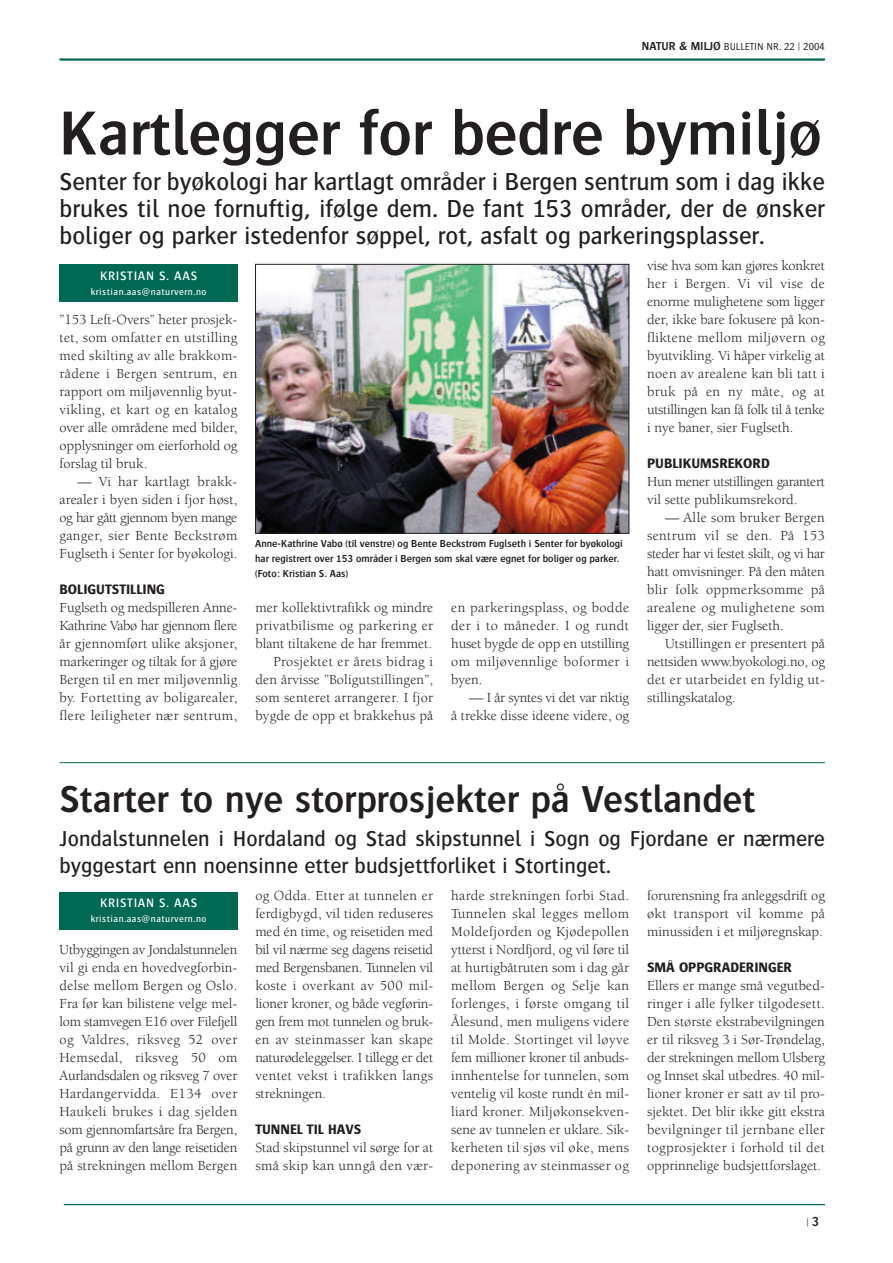
<style>
.page{position:relative;width:893px;height:1263px;background:#fff}
.page>*{position:absolute;margin:0;border:0;box-sizing:border-box;transform-origin:0 0}
.t1{font:600 64.5px "Bosis";color:#231f20}
.t2{font:600 39px "Bosis";color:#231f20}
.t3{font:500 25.5px/27px "Bosis";color:#231f20;text-align:justify}
.t4{font:500 22.5px/27px "Bosis";color:#231f20}
.t5{font:14.25px/18px "Berkeley";color:#231f20;text-align:justify}
.t6{font:700 14.25px "Bosis";color:#231f20}
.t7{font:14.25px/18px "Berkeley";letter-spacing:-.025em;color:#231f20}
.t8{font:500 12.75px "Bosis";letter-spacing:.05em;color:#fff}
.t9{font:600 10.5px/15px "Bosis";color:#231f20}
.t10{font:300 10.5px "Bosis";color:#231f20}
.t11{font:500 9.75px "Bosis";letter-spacing:.05em;color:#fff}
.s1{font-weight:600;font-size:12px}
.s2{font-size:13.5px}
</style>
<div class="page">
<hr style="left:60px;top:58px;width:765px;height:3px;background:#006954">
<hr style="left:64px;top:1204px;width:761px;height:1px;background:#006954">
<div style="left:60px;top:265px;width:178px;height:37px;background:#006954"></div>
<img style="left:257px;top:266px;width:370px;height:266px">
<div style="left:255px;top:264px;width:374px;height:270px;border:1px solid #231f20"></div>
<div style="left:60px;top:892px;width:178px;height:37px;background:#006954"></div>
<hr style="left:60px;top:762px;width:765px;height:1px;background:#006954">
<p class="t10" style="left:642px;top:42px;width:185px"><span class="s1">NATUR &amp; MILJØ</span> BULLETIN NR. 22 | 2004</p>
<h1 class="t1" style="left:60px;top:100px;width:764px">Kartlegger for bedre bymiljø</h1>
<h3 class="t3" style="left:60px;top:170px;width:767px">Senter for byøkologi har kartlagt områder i Bergen sentrum som i dag ikke brukes til noe fornuftig, ifølge dem. De fant 153 områder, der de ønsker boliger og parker istedenfor søppel, rot, asfalt og parkerings plasser.</h3>
<p class="t8" style="left:100px;top:271px;width:99px">KRISTIAN S. AAS</p>
<p class="t11" style="left:91px;top:288px;width:117px">kristian.aas@naturvern.no</p>
<p class="t5" style="left:647px;top:257px;width:179px">vise hva som kan gjøres konkret her i Bergen. Vi vil vise de enorme mulighetene som ligger der, ikke bare fokusere på kon - fliktene mellom miljøvern og byutvikling. Vi håper virkelig at noen av arealene kan bli tatt i bruk på en ny måte, og at utstillingen kan få folk til å tenke i nye baner, sier Fuglseth.</p>
<p class="t6" style="left:647px;top:456px;width:124px">PUBLIKUMSREKORD</p>
<p class="t7" style="left:647px;top:473px;width:179px">Hun mener utstillingen garantert vil sette publikumsrekord.</p>
<p class="t5" style="left:647px;top:509px;width:179px;text-indent:18px">— Alle som bruker Bergen sentrum vil se den. På 153 steder har vi festet skilt, og vi har hatt omvisninger. På den måten blir folk oppmerksomme på arealene og mulighetene som ligger der, sier Fuglseth.</p>
<p class="t5" style="left:647px;top:635px;width:179px;text-indent:18px">Utstillingen er presentert på nettsiden www.byokologi.no, og det er utarbeidet en fyldig ut - stillingskatalog.</p>
<p class="t5" style="left:60px;top:311px;width:179px">”153 Left-Overs” heter pro sjek - tet, som omfatter en utstilling med skilting av alle brakk om - rådene i Bergen sentrum, en rapport om miljøvennlig byut - vik ling, et kart og en katalog over alle områdene med bilder, opplysninger om eierforhold og forslag til bruk.</p>
<p class="t5" style="left:60px;top:473px;width:179px;text-indent:18px">— Vi har kartlagt brakk - arealer i byen siden i fjor høst, og har gått gjennom byen mange ganger, sier Bente Beckstrøm Fuglseth i Senter for byøkologi.</p>
<p class="t6" style="left:60px;top:582px;width:107px">BOLIGUTSTILLING</p>
<p class="t5" style="left:60px;top:599px;width:179px">Fuglseth og medspilleren Anne-Kathrine Vabø har gjennom flere år gjennomført ulike aksjoner, markeringer og tiltak for å gjøre Bergen til en mer miljøvennlig by. Fortetting av boligarealer, flere leiligheter nær sentrum,</p>
<p class="t5" style="left:255px;top:599px;width:179px;text-align:right">mer kollektivtrafikk og mindre privatbilisme og parkering er blant tiltakene de har fremmet.<br>Prosjektet er årets bidrag i den årvisse ”Boligutstillingen”, som senteret arrangerer. I fjor bygde de opp et brakkehus på</p>
<p class="t5" style="left:451px;top:599px;width:179px">en parkeringsplass, og bodde der i to måneder. I og rundt huset bygde de opp en utstilling om miljøvennlige boformer i byen.</p>
<p class="t9" style="left:255px;top:536px;width:369px">Anne-Kathrine Vabø (til venstre) og Bente Beckstrøm Fuglseth i Senter for byøkologi har registrert over 153 områder i Bergen som skal være egnet for boliger og parker. (Foto: Kristian S. Aas)</p>
<p class="t5" style="left:451px;top:689px;width:179px;text-align:right">— I år syntes vi det var riktig<br>å trekke disse ideene videre, og</p>
<h2 class="t2" style="left:60px;top:779px;width:697px">Starter to nye storprosjekter på Vestlandet</h2>
<h3 class="t4" style="left:60px;top:826px;width:767px">Jondalstunnelen i Hordaland og Stad skipstunnel i Sogn og Fjordane er nærmere byggestart enn noensinne etter budsjettforliket i Stortinget.</h3>
<p class="t8" style="left:100px;top:898px;width:99px">KRISTIAN S. AAS</p>
<p class="t11" style="left:91px;top:915px;width:117px">kristian.aas@naturvern.no</p>
<p class="t5" style="left:451px;top:887px;width:179px">harde strekningen forbi Stad.<br>Tunnelen skal legges mellom Moldefjorden og Kjødepollen ytterst i Nordfjord, og vil føre til at hurtigbåtruten som i dag går mellom Bergen og Selje kan forlenges, i første omgang til Ålesund, men muligens videre til Molde. Stortinget vil løyve fem millioner kroner til anbuds - innhentelse for tunnelen, som ventelig vil koste rundt én mil - liard kroner. Miljøkonsek ven - sene av tunnelen er uklare. Sik - kerheten til sjøs vil øke, mens deponering av steinmasser og</p>
<p class="t5" style="left:647px;top:887px;width:179px">forurensning fra anleggsdrift og økt transport vil kom me på minussiden i et miljø regnskap.</p>
<p class="t5" style="left:255px;top:887px;width:179px">og Odda. Etter at tunnelen er ferdigbygd, vil tiden reduseres med én time, og reisetiden med bil vil nærme seg dagens reisetid med Bergensbanen. Tunnelen vil koste i overkant av 500 mil - lioner kroner, og både vegførin - gen frem mot tunnelen og bruk - en av steinmasser kan skape naturødeleggelser. I tillegg er det ventet vekst i trafikken langs strekningen.</p>
<p class="t6" style="left:255px;top:1122px;width:107px">TUNNEL TIL HAVS</p>
<p class="t5" style="left:255px;top:1139px;width:179px">Stad skipstunnel vil sørge for at små skip kan unngå den vær -</p>
<p class="t5" style="left:60px;top:941px;width:179px">Utbyggingen av Jondalstunnelen vil gi enda en hovedveg for bin - delse mellom Bergen og Oslo.<br>Fra før kan bilistene velge mel - lom stamvegen E16 over Filefjell og Valdres, riksveg 52 over Hem se dal, riksveg 50 om Aurlands dalen og riksveg 7 over Hardangervidda. E134 over Haukeli brukes i dag sjelden som gjennomfartsåre fra Bergen, på grunn av den lange reisetiden på strekningen mellom Bergen</p>
<p class="t6" style="left:647px;top:960px;width:146px">SMÅ OPPGRADERINGER</p>
<p class="t5" style="left:647px;top:977px;width:179px">Ellers er mange små vegut bed - ringer i alle fylker tilgodesett.<br>Den største ekstrabevilgningen er til riksveg 3 i Sør-Trøndelag, der strekningen mellom Ulsberg og Innset skal utbedres. 40 mil - lioner kroner er satt av til pro - sjektet. Det blir ikke gitt ekstra bevilgninger til jernbane eller togprosjekter i forhold til det opprinnelige budsjettforslaget.</p>
<p class="t9" style="left:806px;top:1214px;width:14px">| <span class="s2">3</span></p>
</div>
